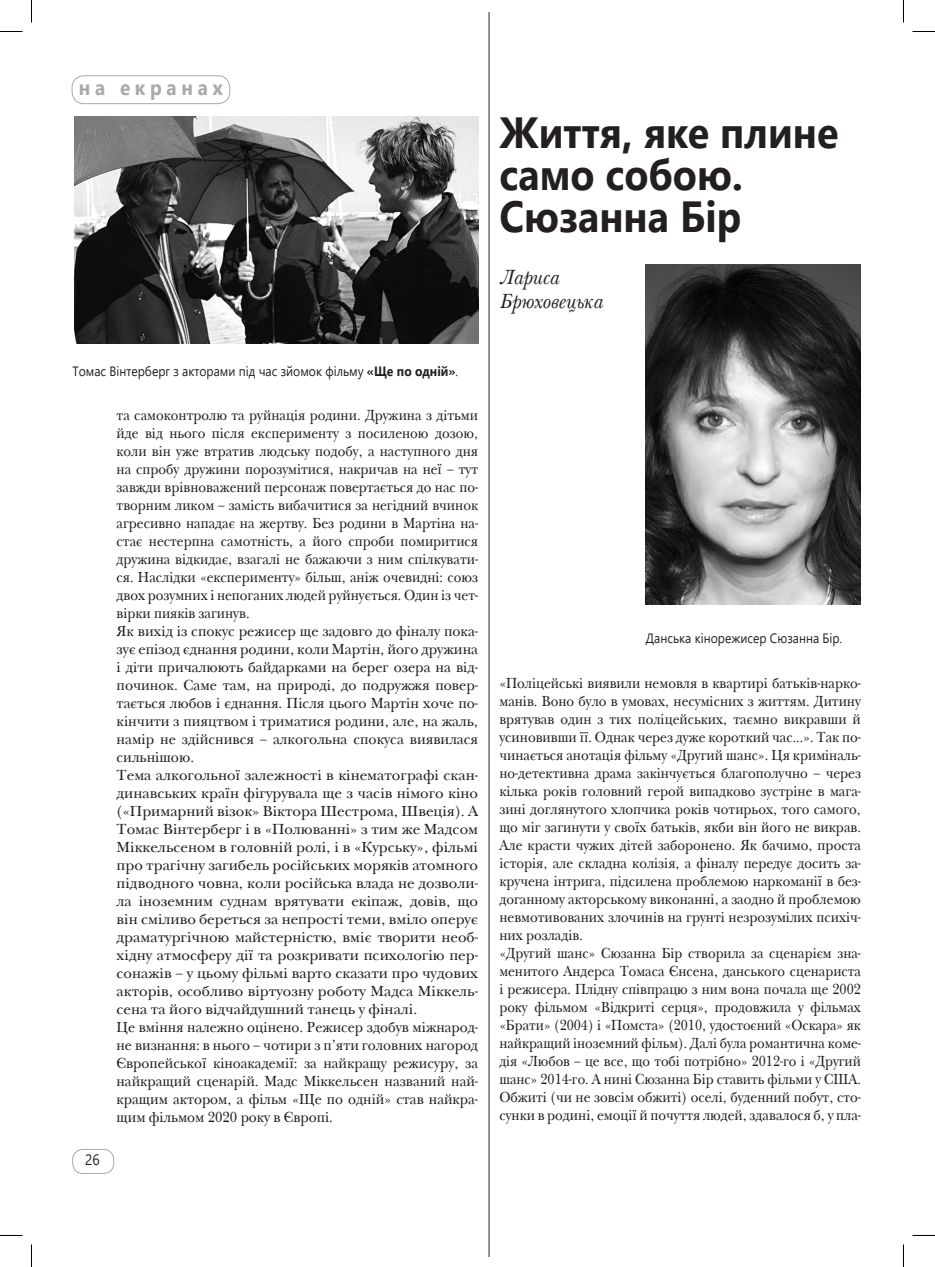
<style>
.page{position:relative;width:935px;height:1267px;background:#fff}
.page>*{position:absolute;margin:0;border:0;box-sizing:border-box;transform-origin:0 0}
.t1{font:700 43.5px/42px "Segoe UI";color:#231f20;scale:.91 1}
.t2{font:italic 21px/24px "New Baskerville CTT";color:#231f20;scale:.9 1}
.t3{font:700 21px "Segoe UI";letter-spacing:.25em;color:#a8a9ad;scale:.9 1}
.t4{font:15px/18px "New Baskerville CTT";color:#231f20;scale:.9 1}
.t5{font:15px "Segoe UI";color:#231f20;scale:.9 1}
.t6{font:13.5px "Segoe UI";color:#231f20;scale:.9 1}
.s1{font-weight:700}
</style>
<div class="page">
<div style="left:72px;top:1148px;width:42px;height:25px;border:1px solid #a8a9ad;border-radius:10px"></div>
<div style="left:72px;top:75px;width:158px;height:29px;border:1px solid #a8a9ad;border-radius:12px"></div>
<hr style="left:489px;top:12px;width:1px;height:1244px;background:#231f20">
<img style="left:645px;top:265px;width:216px;height:339px">
<img style="left:74px;top:117px;width:404px;height:227px">
<svg style="left:0;top:31px;width:22px;height:1px"></svg>
<svg style="left:912px;top:31px;width:23px;height:1px"></svg>
<svg style="left:0;top:1235px;width:22px;height:1px"></svg>
<svg style="left:912px;top:1235px;width:23px;height:1px"></svg>
<svg style="left:31px;top:0;width:1px;height:23px"></svg>
<svg style="left:31px;top:1244px;width:1px;height:22px"></svg>
<svg style="left:903px;top:0;width:1px;height:23px"></svg>
<svg style="left:903px;top:1244px;width:1px;height:22px"></svg>
<h2 class="t3" style="left:79px;top:68px;width:162px">на екранах</h2>
<h1 class="t1" style="left:499px;top:108px;width:374px">Життя, яке плине само собою.<br>Сюзанна Бір</h1>
<h2 class="t2" style="left:499px;top:265px;width:116px">Лариса<br>Брюховецька</h2>
<p class="t6" style="left:72px;top:358px;width:430px">Томас Вінтерберг з акторами під час зйомок фільму <span class="s1">«Ще по одній»</span>.</p>
<p class="t5" style="left:85px;top:1145px;width:18px">26</p>
<p class="t4" style="left:117px;top:406px;width:403px">та самоконтролю та руйнація родини. Дружина з дітьми йде від нього після експерименту з посиленою дозою, коли він уже втратив людську подобу, а наступного дня на спробу дружини порозумітися, накричав на неї – тут завжди врівноважений персонаж повертається до нас по&shy;творним ликом – замість вибачитися за негідний вчинок агресивно нападає на жертву. Без родини в Мартіна на&shy;стає нестерпна самотність, а його спроби помиритися дружина відкидає, взагалі не бажаючи з ним спілкувати&shy;ся. Наслідки «експерименту» більш, аніж очевидні: союз двох розумних і непоганих людей руйнується. Один із чет&shy;вірки пияків загинув.<br>Як вихід із спокус режисер ще задовго до фіналу пока&shy;зує епізод єднання родини, коли Мартін, його дружина і діти причалюють байдарками на берег озера на від&shy;починок. Саме там, на природі, до подружжя повер&shy;тається любов і єднання. Після цього Мартін хоче по&shy;кінчити з пияцтвом і триматися родини, але, на жаль, намір не здійснився – алкогольна спокуса виявилася сильнішою.<br>Тема алкогольної залежності в кінематографі скан&shy;динавських країн фігурувала ще з часів німого кіно («Примарний візок» Віктора Шестрома, Швеція). А Томас Вінтерберг і в «Полюванні» з тим же Мадсом Міккельсеном в головній ролі, і в «Курську», фільмі про трагічну загибель російських моряків атомного підводного човна, коли російська влада не дозволи&shy;ла іноземним суднам врятувати екіпаж, довів, що він сміливо береться за непрості теми, вміло оперує драматургічною майстерністю, вміє творити необ&shy;хідну атмосферу дії та розкривати психологію пер&shy;сонажів – у цьому фільмі варто сказати про чудових акторів, особливо віртуозну роботу Мадса Міккель&shy;сена та його відчайдушний танець у фіналі.<br>Це вміння належно оцінено. Режисер здобув міжнарод&shy;не визнання: в нього – чотири з п’яти головних нагород Європейської кіноакадемії: за найкращу режисуру, за найкращий сценарій. Мадс Міккельсен названий най&shy;кращим актором, а фільм «Ще по одній» став найкра&shy;щим фільмом 2020 року в Європі.</p>
<p class="t6" style="left:646px;top:625px;width:220px">Данська кінорежисер Сюзанна Бір.</p>
<p class="t4" style="left:499px;top:674px;width:403px">«Поліцейські виявили немовля в квартирі батьків-нарко&shy;манів. Воно було в умовах, несумісних з життям. Дитину врятував один з тих поліцейських, таємно викравши й усиновивши її. Однак через дуже короткий час...». Так по&shy;чинається анотація фільму «Другий шанс». Ця криміналь&shy;но-детективна драма закінчується благополучно – через кілька років головний герой випадково зустріне в мага&shy;зині доглянутого хлопчика років чотирьох, того самого, що міг загинути у своїх батьків, якби він його не викрав.<br>Але красти чужих дітей заборонено. Як бачимо, проста історія, але складна колізія, а фіналу передує досить за&shy;кручена інтрига, підсилена проблемою наркоманії в без&shy;доганному акторському виконанні, а заодно й проблемою невмотивованих злочинів на грунті незрозумілих психіч&shy;них розладів.<br>«Другий шанс» Сюзанна Бір створила за сценарієм зна&shy;менитого Андерса Томаса Єнсена, данського сценариста і режисера. Плідну співпрацю з ним вона почала ще 2002 року фільмом «Відкриті серця», продовжила у фільмах «Брати» (2004) і «Помста» (2010, удостоєний «Оскара» як найкращий іноземний фільм). Далі була романтична коме&shy;дія «Любов – це все, що тобі потрібно» 2012-го і «Другий шанс» 2014-го. А нині Сюзанна Бір ставить фільми у США.<br>Обжиті (чи не зовсім обжиті) оселі, буденний побут, сто&shy;сунки в родині, емоції й почуття людей, здавалося б, у пла-</p>
</div>
